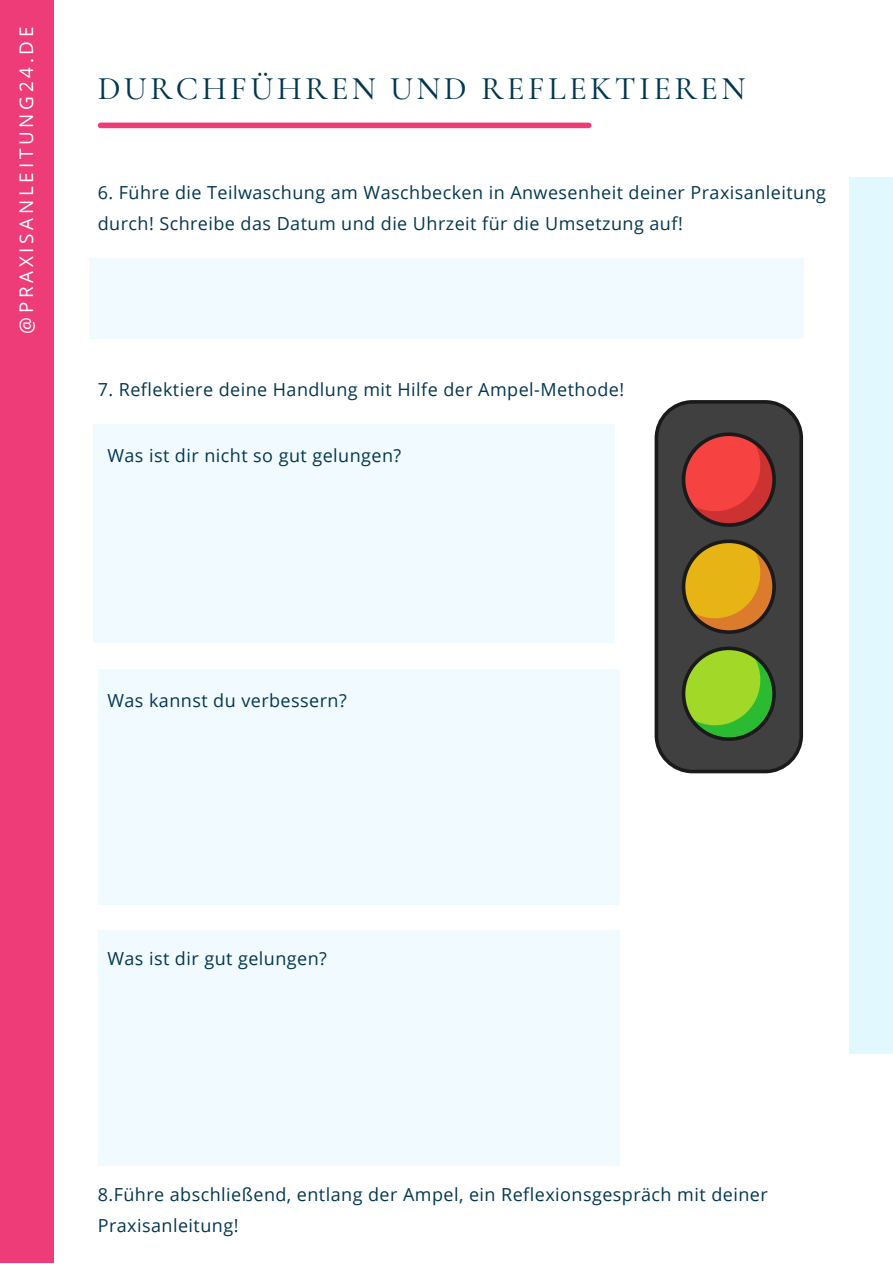
<style>
.page{position:relative;width:893px;height:1264px;background:#fff}
.page>*{position:absolute;margin:0;border:0;box-sizing:border-box;transform-origin:0 0}
.t1{font:500 33px "Cormorant Garamond";letter-spacing:.1em;color:#033750}
.t2{font:18.75px "Open Sans";letter-spacing:.2em;color:#fff}
.t3{font:18px/30.2px "Open Sans";letter-spacing:.025em;color:#033750}
</style>
<div class="page">
<div style="left:848px;top:178px;width:44px;height:875px;background:#e1f8ff"></div>
<div style="left:0;top:0;width:53px;height:1262px;background:#ed3c77"></div>
<div style="left:89px;top:258px;width:714px;height:81px;background:#f1fbff"></div>
<div style="left:101px;top:123px;width:487px;height:5px;background:#ed3c77"></div>
<svg style="left:654px;top:400px;width:149px;height:373px;background:#6b5a3a"></svg>
<div style="left:93px;top:425px;width:522px;height:218px;background:#f1fbff"></div>
<div style="left:98px;top:669px;width:521px;height:235px;background:#f1fbff"></div>
<div style="left:98px;top:930px;width:521px;height:235px;background:#f1fbff"></div>
<p class="t2" style="left:13px;top:334px;width:309px;rotate:-90deg">@PRAXISANLEITUNG24.DE</p>
<p class="t1" style="left:98px;top:68px;width:649px">DURCHFÜHREN UND REFLEKTIEREN</p>
<p class="t3" style="left:98px;top:177px;width:729px">6. Führe die Teilwaschung am Waschbecken in Anwesenheit deiner Praxisanleitung durch! Schreibe das Datum und die Uhrzeit für die Umsetzung auf!</p>
<p class="t3" style="left:98px;top:374px;width:528px">7. Reflektiere deine Handlung mit Hilfe der Ampel-Methode!</p>
<p class="t3" style="left:107px;top:439px;width:295px">Was ist dir nicht so gut gelungen?</p>
<p class="t3" style="left:107px;top:684px;width:241px">Was kannst du verbessern?</p>
<p class="t3" style="left:107px;top:943px;width:221px">Was ist dir gut gelungen?</p>
<p class="t3" style="left:98px;top:1179px;width:671px">8.Führe abschließend, entlang der Ampel, ein Reflexionsgespräch mit deiner<br>Praxisanleitung!</p>
</div>
